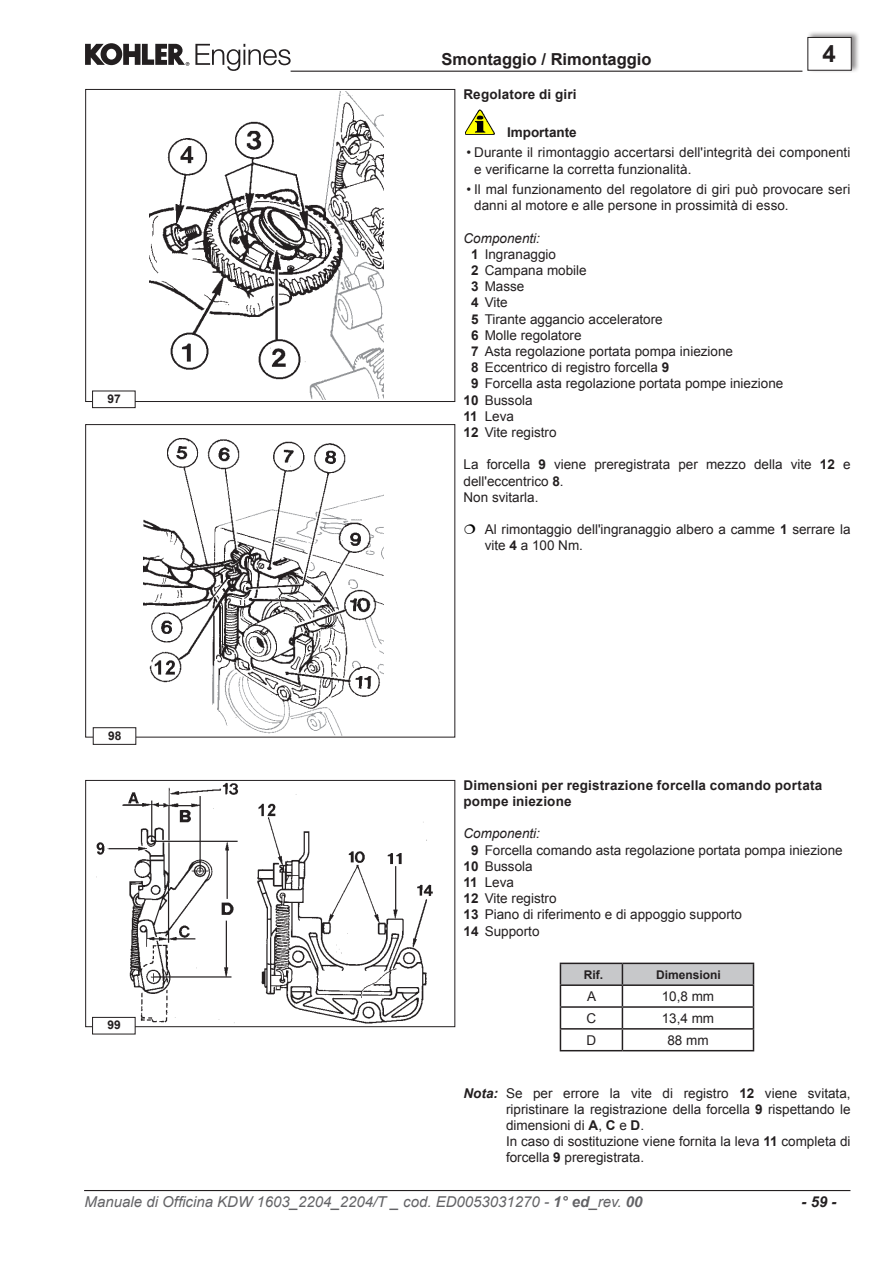
<style>
.page{position:relative;width:893px;height:1263px;background:#fff}
.page>*{position:absolute;margin:0;border:0;box-sizing:border-box;transform-origin:0 0}
.t1{font:700 24px "Arial";color:#231f20}
.t2{font:700 16.5px "Arial";color:#231f20}
.t3{font:italic 15px "Arial";color:#636366}
.t4{font:italic 700 15px "Arial";color:#231f20}
.t5{font:13.5px/16.2px "Arial";color:#231f20}
.TESTO_PARAGRAFO{font:700 13.5px/16.2px "Arial";letter-spacing:.015em;color:#231f20}
.t6{font:italic 13.5px "Arial";color:#231f20}
.indent_signal_word_1{font:700 13.5px "Arial";color:#231f20}
.t7{font:700 12px "Arial";color:#231f20}
.s1{font-weight:700}
.s2{font-weight:700;font-style:italic}
</style>
<div class="page">
<img style="left:91px;top:780px;width:357px;height:246px">
<div style="left:93px;top:1017px;width:42px;height:17px;background:#fff"></div>
<div style="left:92px;top:1017px;width:43px;height:17px;border:1px solid #231f20"></div>
<img style="left:150px;top:92px;width:234px;height:308px">
<div style="left:85px;top:89px;width:370px;height:313px;border:1px solid #231f20"></div>
<div style="left:93px;top:391px;width:42px;height:17px;background:#fff"></div>
<div style="left:92px;top:391px;width:43px;height:17px;border:1px solid #231f20"></div>
<img style="left:143px;top:438px;width:241px;height:297px">
<div style="left:85px;top:424px;width:370px;height:313px;border:1px solid #231f20"></div>
<div style="left:93px;top:728px;width:43px;height:16px;background:#fff"></div>
<div style="left:93px;top:727px;width:43px;height:17px;border:1px solid #231f20"></div>
<hr style="left:560px;top:962px;width:62px;height:2px;background:#231f20">
<hr style="left:622px;top:962px;width:132px;height:2px;background:#231f20">
<svg style="left:560px;top:963px;width:194px;height:87px"></svg>
<hr style="left:560px;top:1050px;width:62px;height:1px;background:#231f20">
<hr style="left:622px;top:1050px;width:132px;height:1px;background:#231f20">
<hr style="left:291px;top:71px;width:511px;height:1px;background:#231f20">
<div style="left:807px;top:31px;width:53px;height:42px;background:#231f20;opacity:.5"></div>
<div style="left:808px;top:37px;width:43px;height:33px;background:#fff"></div>
<div style="left:807px;top:37px;width:45px;height:34px;border:1px solid #231f20"></div>
<svg style="left:85px;top:43px;width:104px;height:23px"></svg>
<svg style="left:195px;top:44px;width:96px;height:27px"></svg>
<hr style="left:84px;top:1190px;width:766px;height:1px;background:#231f20">
<img style="left:465px;top:110px;width:29px;height:25px">
<p class="t7" style="left:108px;top:391px;width:15px">97</p>
<p class="t7" style="left:108px;top:727px;width:15px">98</p>
<p class="t7" style="left:108px;top:1017px;width:15px">99</p>
<p class="t2" style="left:442px;top:48px;width:211px">Smontaggio / Rimontaggio</p>
<p class="t1" style="left:822px;top:38px;width:15px">4</p>
<p class="TESTO_PARAGRAFO" style="left:463px;top:87px;width:115px">Regolatore di giri</p>
<p class="indent_signal_word_1" style="left:507px;top:123px;width:71px">Importante</p>
<p class="t5" style="left:474px;top:145px;width:378px;text-indent:-8px">• Durante il rimontaggio accertarsi dell'integrità dei componenti e verificarne la corretta funzionalità.</p>
<p class="t5" style="left:474px;top:181px;width:378px;text-indent:-8px">• Il mal funzionamento del regolatore di giri può provocare seri danni al motore e alle persone in prossimità di esso.</p>
<p class="t6" style="left:463px;top:229px;width:78px">Componenti:</p>
<p class="t5" style="left:471px;top:246px;width:87px"><span class="s1">1</span> Ingranaggio</p>
<p class="t5" style="left:471px;top:262px;width:117px"><span class="s1">2</span> Campana mobile</p>
<p class="t5" style="left:471px;top:278px;width:55px"><span class="s1">3</span> Masse</p>
<p class="t5" style="left:471px;top:295px;width:38px"><span class="s1">4</span> Vite</p>
<p class="t5" style="left:471px;top:311px;width:193px"><span class="s1">5</span> Tirante aggancio acceleratore</p>
<p class="t5" style="left:471px;top:327px;width:112px"><span class="s1">6</span> Molle regolatore</p>
<p class="t5" style="left:471px;top:343px;width:264px"><span class="s1">7</span> Asta regolazione portata pompa iniezione</p>
<p class="t5" style="left:471px;top:359px;width:200px"><span class="s1">8</span> Eccentrico di registro forcella <span class="s1">9</span></p>
<p class="t5" style="left:471px;top:376px;width:314px"><span class="s1">9</span> Forcella asta regolazione portata pompe iniezione</p>
<p class="t5" style="left:463px;top:392px;width:71px"><span class="s1">10</span> Bussola</p>
<p class="t5" style="left:463px;top:408px;width:52px"><span class="s1">11</span> Leva</p>
<p class="t5" style="left:463px;top:424px;width:95px"><span class="s1">12</span> Vite registro</p>
<p class="t5" style="left:463px;top:457px;width:388px">La forcella <span class="s1">9</span> viene preregistrata per mezzo della vite <span class="s1">12</span> e dell'eccentrico <span class="s1">8</span>.</p>
<p class="t5" style="left:463px;top:489px;width:77px">Non svitarla.</p>
<p class="t5" style="left:485px;top:521px;width:367px">Al rimontaggio dell'ingranaggio albero a camme <span class="s1">1</span> serrare la vite <span class="s1">4</span> a 100 Nm.</p>
<p class="TESTO_PARAGRAFO" style="left:463px;top:777px;width:360px">Dimensioni per registrazione forcella comando portata pompe iniezione</p>
<p class="t6" style="left:463px;top:825px;width:78px">Componenti:</p>
<p class="t5" style="left:471px;top:842px;width:373px"><span class="s1">9</span> Forcella comando asta regolazione portata pompa iniezione</p>
<p class="t5" style="left:463px;top:858px;width:71px"><span class="s1">10</span> Bussola</p>
<p class="t5" style="left:463px;top:874px;width:52px"><span class="s1">11</span> Leva</p>
<p class="t5" style="left:463px;top:890px;width:95px"><span class="s1">12</span> Vite registro</p>
<p class="t5" style="left:463px;top:907px;width:280px"><span class="s1">13</span> Piano di riferimento e di appoggio supporto</p>
<p class="t5" style="left:463px;top:923px;width:78px"><span class="s1">14</span> Supporto</p>
<p class="t7" style="left:584px;top:966px;width:21px">Rif.</p>
<p class="t7" style="left:656px;top:966px;width:66px">Dimensioni</p>
<p class="t5" style="left:587px;top:988px;width:11px">A</p>
<p class="t5" style="left:662px;top:988px;width:54px">10,8 mm</p>
<p class="t5" style="left:587px;top:1010px;width:11px">C</p>
<p class="t5" style="left:662px;top:1010px;width:54px">13,4 mm</p>
<p class="t5" style="left:587px;top:1032px;width:11px">D</p>
<p class="t5" style="left:667px;top:1032px;width:43px">88 mm</p>
<p class="t5" style="left:506px;top:1085px;width:346px;text-align:justify;text-indent:-43px"><span class="s2">Nota:</span> Se per errore la vite di registro <span class="s1">12</span> viene svitata, ripristinare la registrazione della forcella <span class="s1">9</span> rispettando le dimensioni di <span class="s1">A</span>, <span class="s1">C</span> e <span class="s1">D</span>.</p>
<p class="t5" style="left:506px;top:1133px;width:346px">In caso di sostituzione viene fornita la leva <span class="s1">11</span> completa di forcella <span class="s1">9</span> preregistrata.</p>
<p class="t3" style="left:85px;top:1192px;width:559px">Manuale di Officina KDW 1603_2204_2204/T _ cod. ED0053031270 - <span class="s1">1° ed</span>_rev. <span class="s1">00</span></p>
<p class="t4" style="left:801px;top:1191px;width:37px">- 59 -</p>
</div>
